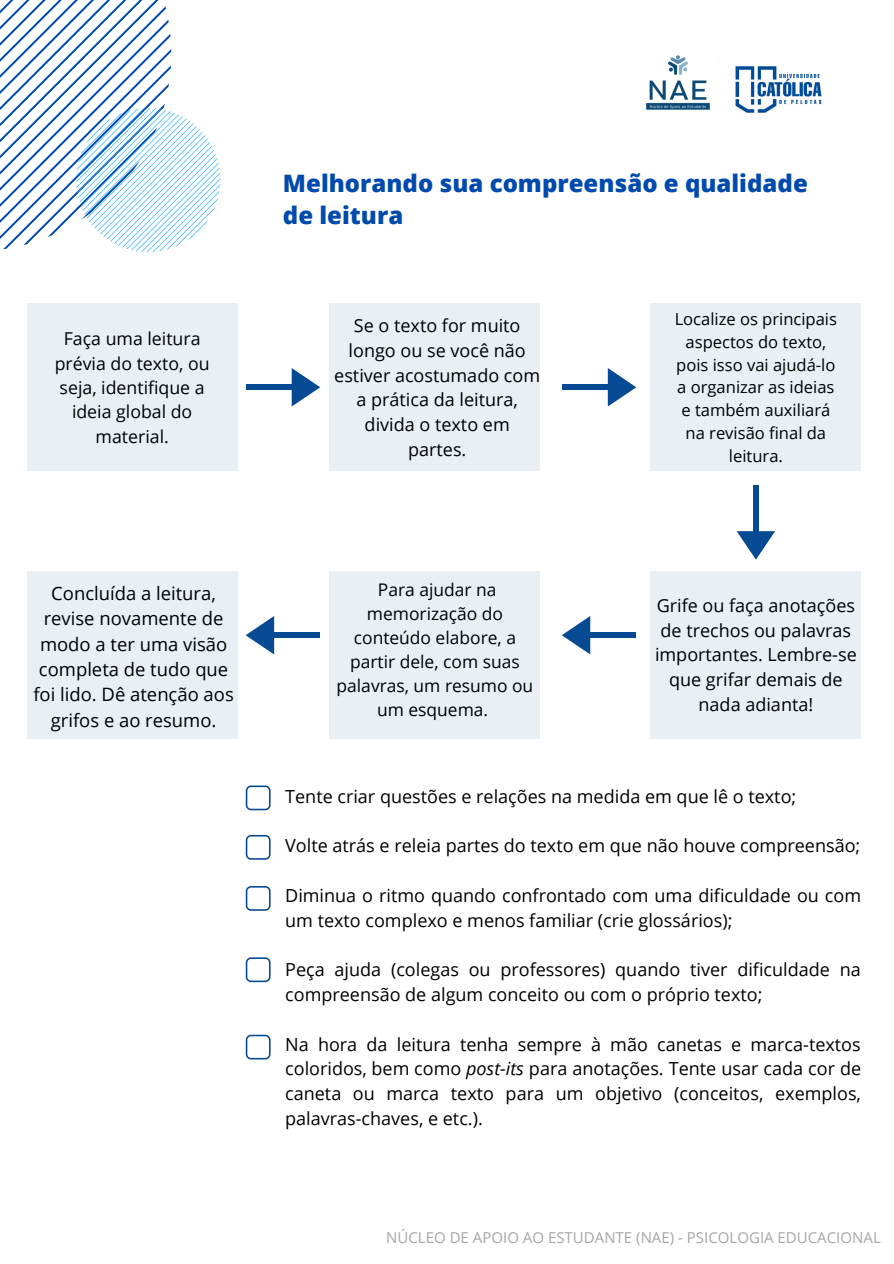
<style>
.page{position:relative;width:894px;height:1264px;background:#fff}
.page>*{position:absolute;margin:0;border:0;box-sizing:border-box;transform-origin:0 0}
.t1{font:800 24px/32.7px "Open Sans";color:#004aad}
.t2{font:18.45px/25.3px "Open Sans";color:#000;text-align:center}
.t3{font:18px/24.8px "Open Sans";color:#000;text-align:center}
.t4{font:17.7px/24.3px "Open Sans";color:#000;text-align:center}
.t5{font:17.4px/24px "Open Sans";color:#000;text-align:center}
.t6{font:16.5px/22.8px "Open Sans";color:#000;text-align:center}
.t7{font:15px "Open Sans";color:#a6a6a6}
.s1{font-style:italic}
</style>
<div class="page">
<svg style="left:0;top:0;width:220px;height:252px"></svg>
<img style="left:646px;top:55px;width:64px;height:55px">
<img style="left:735px;top:66px;width:87px;height:47px">
<div style="left:27px;top:304px;width:210px;height:167px;background:#e9eff5"></div>
<div style="left:246px;top:384px;width:51px;height:6px;background:#074a94"></div>
<svg style="left:291px;top:368px;width:29px;height:38px"></svg>
<div style="left:329px;top:304px;width:211px;height:167px;background:#e9eff5"></div>
<div style="left:561px;top:384px;width:52px;height:6px;background:#074a94"></div>
<svg style="left:607px;top:368px;width:29px;height:38px"></svg>
<div style="left:650px;top:304px;width:210px;height:167px;background:#e9eff5"></div>
<div style="left:752px;top:485px;width:6px;height:52px;background:#074a94"></div>
<svg style="left:736px;top:531px;width:39px;height:28px"></svg>
<div style="left:650px;top:571px;width:210px;height:167px;background:#e9eff5"></div>
<div style="left:584px;top:632px;width:52px;height:6px;background:#074a94"></div>
<svg style="left:561px;top:616px;width:29px;height:38px"></svg>
<div style="left:329px;top:571px;width:211px;height:167px;background:#e9eff5"></div>
<div style="left:268px;top:632px;width:52px;height:6px;background:#074a94"></div>
<svg style="left:245px;top:616px;width:29px;height:38px"></svg>
<div style="left:27px;top:571px;width:210px;height:167px;background:#e9eff5"></div>
<svg style="left:246px;top:785px;width:24px;height:25px"></svg>
<svg style="left:246px;top:835px;width:24px;height:24px"></svg>
<svg style="left:246px;top:957px;width:24px;height:25px"></svg>
<svg style="left:246px;top:1034px;width:24px;height:25px"></svg>
<svg style="left:246px;top:886px;width:24px;height:24px"></svg>
<p class="t4" style="left:55px;top:326px;width:156px">Faça uma leitura prévia do texto, ou seja, identifique a ideia global do material.</p>
<p class="t2" style="left:33px;top:580px;width:202px">Concluída a leitura, revise novamente de modo a ter uma visão completa de tudo que foi lido. Dê atenção aos grifos e ao resumo.</p>
<h1 class="t1" style="left:283px;top:166px;width:526px">Melhorando sua compreensão e qualidade de leitura</h1>
<p class="t3" style="left:334px;top:313px;width:207px">Se o texto for muito longo ou se você não estiver acostumado com a prática da leitura, divida o texto em partes.</p>
<p class="t6" style="left:674px;top:307px;width:164px">Localize os principais aspectos do texto, pois isso vai ajudá-lo a organizar as ideias e também auxiliará na revisão final da leitura.</p>
<p class="t5" style="left:336px;top:577px;width:198px">Para ajudar na memorização do conteúdo elabore, a partir dele, com suas palavras, um resumo ou um esquema.</p>
<p class="t3" style="left:654px;top:592px;width:203px">Grife ou faça anotações de trechos ou palavras importantes. Lembre-se que grifar demais de nada adianta!</p>
<p class="t3" style="left:285px;top:783px;width:512px">Tente criar questões e relações na medida em que lê o texto;</p>
<p class="t3" style="left:285px;top:833px;width:576px">Volte atrás e releia partes do texto em que não houve compreensão;</p>
<p class="t3" style="left:285px;top:882px;width:577px;text-align:left">Diminua o ritmo quando confrontado com uma dificuldade ou com um texto complexo e menos familiar (crie glossários);</p>
<p class="t3" style="left:285px;top:957px;width:577px;text-align:left">Peça ajuda (colegas ou professores) quando tiver dificuldade na compreensão de algum conceito ou com o próprio texto;</p>
<p class="t3" style="left:285px;top:1031px;width:577px;text-align:justify">Na hora da leitura tenha sempre à mão canetas e marca-textos coloridos, bem como <span class="s1">post-its</span> para anotações. Tente usar cada cor de caneta ou marca texto para um objetivo (conceitos, exemplos, palavras-chaves, e etc.).</p>
<p class="t7" style="left:386px;top:1226px;width:496px">NÚCLEO DE APOIO AO ESTUDANTE (NAE) - PSICOLOGIA EDUCACIONAL</p>
</div>
